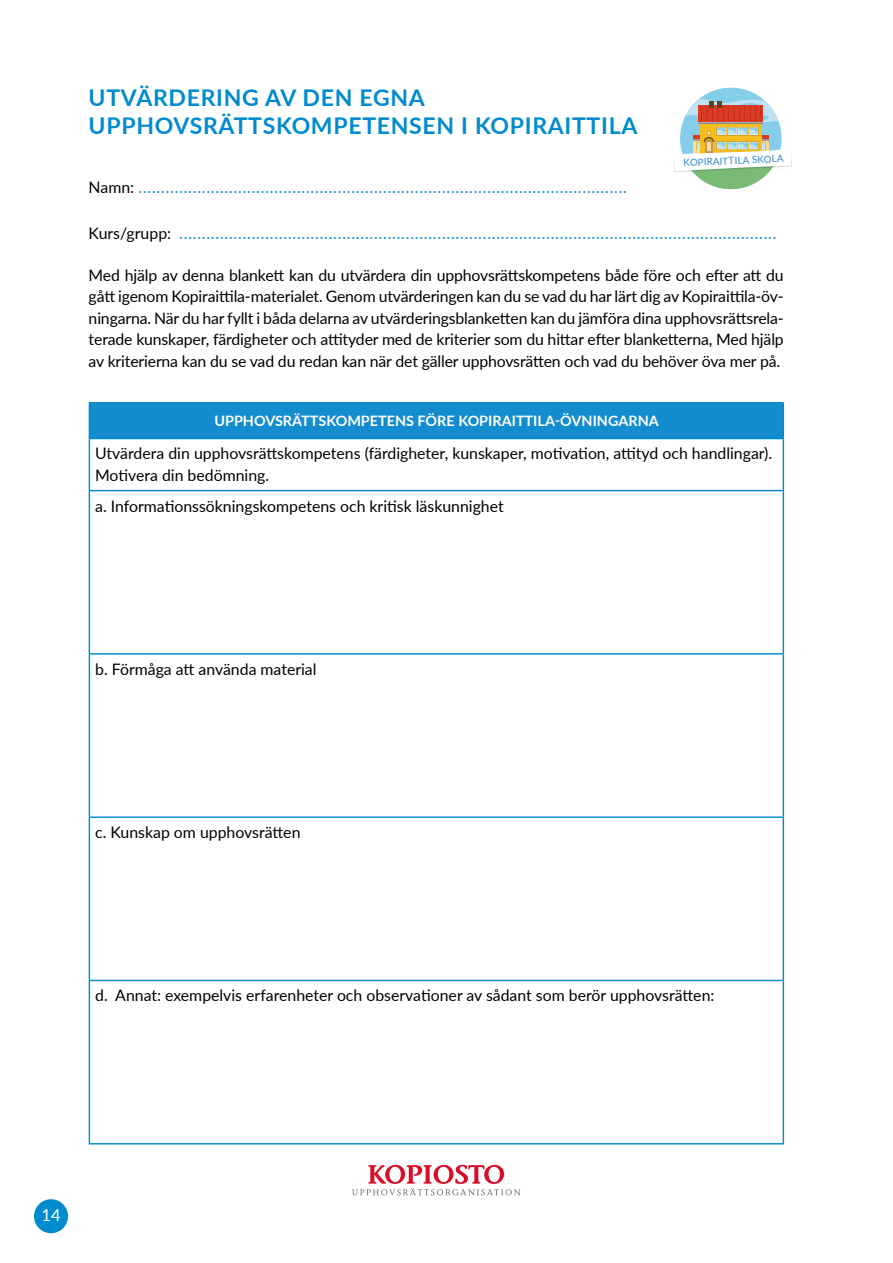
<style>
.page{position:relative;width:893px;height:1263px;background:#fff}
.page>*{position:absolute;margin:0;border:0;box-sizing:border-box;transform-origin:0 0}
.t1{font:700 23.1px/27.3px "Lato";letter-spacing:.03em;color:#008bce}
.t2{font:16.5px "Lato";color:#fff}
.t3{font:15.9px/21.6px "Lato";color:#000;text-align:justify}
.t4{font:15.9px "Lato";color:#008bce}
.t5{font:700 14.4px "Lato";color:#fff}
.t6{font:500 9.9px "Lato";color:#4695d2}
.s1{color:#000}
</style>
<div class="page">
<div style="left:34px;top:1199px;width:34px;height:34px;background:#008bce;border-radius:50%"></div>
<svg style="left:352px;top:1165px;width:168px;height:30px"></svg>
<div style="left:89px;top:402px;width:694px;height:36px;background:#138dcd"></div>
<svg style="left:90px;top:439px;width:693px;height:704px"></svg>
<hr style="left:89px;top:438px;width:695px;height:1px;background:#008bce">
<hr style="left:89px;top:439px;width:1px;height:51px;background:#008bce">
<hr style="left:783px;top:439px;width:1px;height:51px;background:#008bce">
<hr style="left:89px;top:490px;width:695px;height:1px;background:#008bce">
<hr style="left:89px;top:491px;width:1px;height:162px;background:#008bce">
<hr style="left:783px;top:491px;width:1px;height:162px;background:#008bce">
<hr style="left:89px;top:653px;width:695px;height:2px;background:#008bce">
<hr style="left:89px;top:655px;width:1px;height:161px;background:#008bce">
<hr style="left:783px;top:655px;width:1px;height:161px;background:#008bce">
<hr style="left:89px;top:816px;width:695px;height:2px;background:#008bce">
<hr style="left:89px;top:818px;width:1px;height:162px;background:#008bce">
<hr style="left:783px;top:818px;width:1px;height:162px;background:#008bce">
<hr style="left:89px;top:980px;width:695px;height:1px;background:#008bce">
<hr style="left:89px;top:981px;width:1px;height:162px;background:#008bce">
<hr style="left:783px;top:981px;width:1px;height:162px;background:#008bce">
<hr style="left:89px;top:1143px;width:695px;height:1px;background:#008bce">
<hr style="left:89px;top:402px;width:1px;height:36px;background:#008bce">
<hr style="left:783px;top:402px;width:1px;height:36px;background:#008bce">
<div style="left:680px;top:88px;width:102px;height:101px;background:#85cee9;border-radius:50%"></div>
<svg style="left:693px;top:172px;width:76px;height:17px"></svg>
<svg style="left:674px;top:99px;width:118px;height:73px"></svg>
<hr style="left:698px;top:122px;width:65px;height:2px;background:#b1afb2">
<hr style="left:698px;top:124px;width:65px;height:1px;background:#888587">
<h1 class="t1" style="left:89px;top:83px;width:550px">UTVÄRDERING AV DEN EGNA<br>UPPHOVSRÄTTSKOMPETENSEN I KOPIRAITTILA</h1>
<p class="t6" style="left:683px;top:156px;width:102px;rotate:-3deg">KOPIRAITTILA SKOLA</p>
<p class="t4" style="left:89px;top:176px;width:540px"><span class="s1">Namn:</span> ............................................................................................................</p>
<p class="t4" style="left:89px;top:222px;width:689px"><span class="s1">Kurs/grupp:</span> ....................................................................................................................................</p>
<p class="t3" style="left:89px;top:263px;width:697px">Med hjälp av denna blankett kan du utvärdera din upphovsrättskompetens både före och efter att du gått igenom Kopiraittila-materialet. Genom utvärderingen kan du se vad du har lärt dig av Kopiraittila-öv&shy;ningarna. När du har fyllt i båda delarna av utvärderingsblanketten kan du jämföra dina upphovsrättsrela&shy;terade kunskaper, färdigheter och attityder med de kriterier som du hittar efter blanketterna, Med hjälp av kriterierna kan du se vad du redan kan när det gäller upphovsrätten och vad du behöver öva mer på.</p>
<p class="t5" style="left:214px;top:410px;width:446px">UPPHOVSRÄTTSKOMPETENS FÖRE KOPIRAITTILA-ÖVNINGARNA</p>
<p class="t3" style="left:95px;top:442px;width:679px">Utvärdera din upphovsrättskompetens (färdigheter, kunskaper, motivation, attityd och handlingar).<br>Motivera din bedömning.</p>
<p class="t3" style="left:95px;top:494px;width:410px">a. Informationssökningskompetens och kritisk läskunnighet</p>
<p class="t3" style="left:95px;top:657px;width:223px">b. Förmåga att använda material</p>
<p class="t3" style="left:95px;top:821px;width:207px">c. Kunskap om upphovsrätten</p>
<p class="t3" style="left:95px;top:984px;width:621px">d. Annat: exempelvis erfarenheter och observationer av sådant som berör upphovsrätten:</p>
<p class="t2" style="left:41px;top:1203px;width:21px">14</p>
</div>
